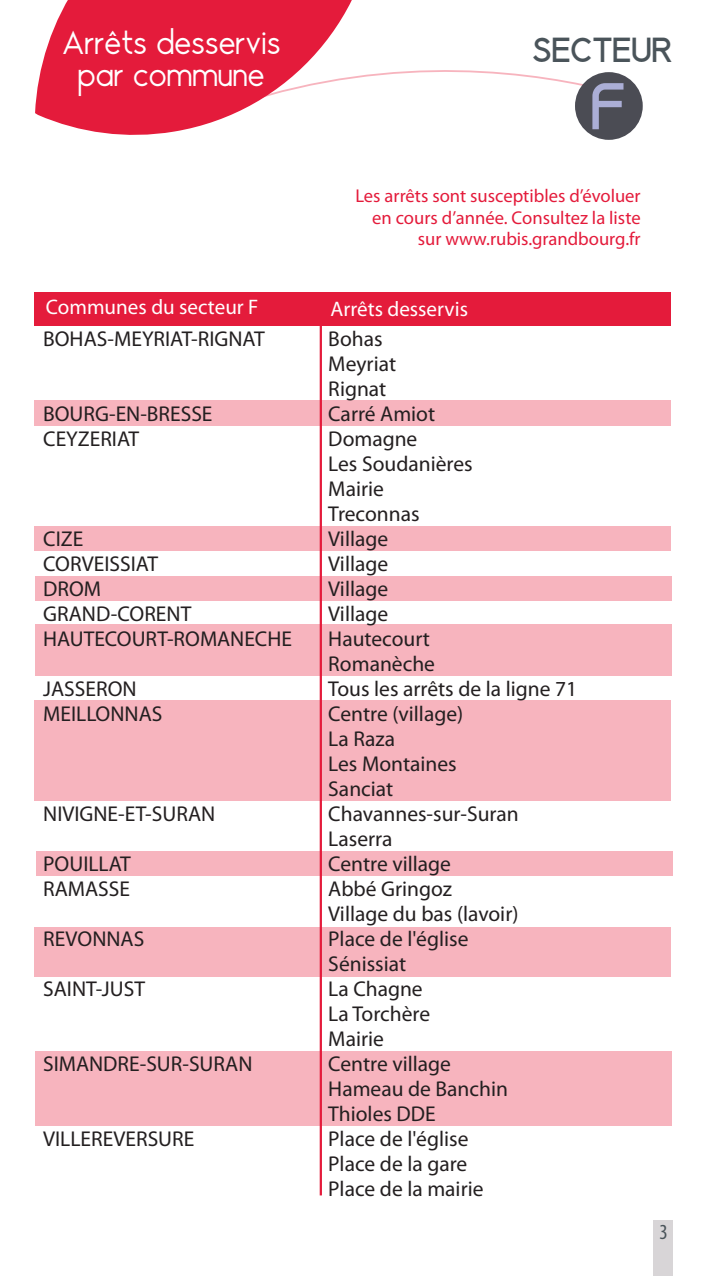
<style>
.page{position:relative;width:709px;height:1276px;background:#fff}
.page>*{position:absolute;margin:0;border:0;box-sizing:border-box;transform-origin:0 0}
.t1{font:700 74.75px "Alcefun";color:#abaed6}
.t2{font:700 39.5px "Alcefun";color:#4a545a}
.t3{font:38px/32px "Alcefun";color:#fff;text-align:center;scale:.96 1}
.t4{font:21.5px/25px "Myriad Pro";color:#231f20}
.t5{font:condensed 21.5px "Myriad Pro";color:#4a545a}
.t6{font:21px "Myriad Pro";color:#fff}
.t7{font:18.5px/21.5px "Myriad Pro";color:#e41b3b;text-align:right}
</style>
<div class="page">
<div style="left:36px;top:1050px;width:636px;height:75px;background:#f7b4be"></div>
<div style="left:35px;top:927px;width:635px;height:49px;background:#f7b4be"></div>
<div style="left:35px;top:700px;width:636px;height:101px;background:#f7b4be"></div>
<div style="left:35px;top:852px;width:636px;height:24px;background:#f7b4be"></div>
<div style="left:35px;top:400px;width:636px;height:25px;background:#f7b4be"></div>
<div style="left:35px;top:526px;width:636px;height:25px;background:#f7b4be"></div>
<div style="left:35px;top:292px;width:636px;height:33px;background:#e41b3b"></div>
<div style="left:37px;top:851px;width:636px;height:24px;background:#f7b4be"></div>
<div style="left:36px;top:576px;width:636px;height:25px;background:#f7b4be"></div>
<div style="left:36px;top:625px;width:636px;height:51px;background:#f7b4be"></div>
<hr style="left:320px;top:321px;width:2px;height:874px;background:#e41b3b">
<svg style="left:377px;top:70px;width:226px;height:47px"></svg>
<svg style="left:35px;top:0;width:342px;height:135px;fill:#e41b3b"></svg>
<div style="left:575px;top:72px;width:67px;height:68px;background:#4b4c54;border-radius:50%"></div>
<div style="left:652px;top:1220px;width:20px;height:56px;background:#d8d5d7"></div>
<h3 class="t3" style="left:62px;top:26px;width:229px">Arrêts desservis par commune</h3>
<h2 class="t2" style="left:532px;top:27px;width:142px">SECTEUR</h2>
<h1 class="t1" style="left:590px;top:64px;width:37px">F</h1>
<p class="t7" style="left:355px;top:185px;width:287px">Les arrêts sont susceptibles d’évoluer en cours d’année. Consultez la liste sur www.rubis.grandbourg.fr</p>
<p class="t6" style="left:46px;top:294px;width:214px">Communes du secteur F</p>
<p class="t6" style="left:330px;top:295px;width:139px">Arrêts desservis</p>
<p class="t4" style="left:43px;top:326px;width:223px">BOHAS-MEYRIAT-RIGNAT</p>
<p class="t4" style="left:43px;top:401px;width:171px">BOURG-EN-BRESSE<br>CEYZERIAT</p>
<p class="t4" style="left:43px;top:526px;width:250px">CIZE<br>CORVEISSIAT<br>DROM<br>GRAND-CORENT<br>HAUTECOURT-ROMANECHE</p>
<p class="t4" style="left:43px;top:676px;width:121px">JASSERON<br>MEILLONNAS</p>
<p class="t4" style="left:43px;top:801px;width:174px">NIVIGNE-ET-SURAN</p>
<p class="t4" style="left:43px;top:851px;width:89px">POUILLAT<br>RAMASSE</p>
<p class="t4" style="left:43px;top:925px;width:103px">REVONNAS</p>
<p class="t4" style="left:43px;top:975px;width:103px">SAINT-JUST</p>
<p class="t4" style="left:43px;top:1050px;width:211px">SIMANDRE-SUR-SURAN</p>
<p class="t4" style="left:43px;top:1125px;width:153px">VILLEREVERSURE</p>
<p class="t4" style="left:328px;top:326px;width:250px">Bohas<br>Meyriat<br>Rignat<br>Carré Amiot<br>Domagne<br>Les Soudanières<br>Mairie<br>Treconnas<br>Village<br>Village<br>Village<br>Village<br>Hautecourt<br>Romanèche<br>Tous les arrêts de la ligne 71<br>Centre (village)<br>La Raza<br>Les Montaines<br>Sanciat<br>Chavannes-sur-Suran<br>Laserra<br>Centre village<br>Abbé Gringoz<br>Village du bas (lavoir)<br>Place de l'église<br>Sénissiat<br>La Chagne<br>La Torchère<br>Mairie<br>Centre village<br>Hameau de Banchin<br>Thioles DDE<br>Place de l'église<br>Place de la gare<br>Place de la mairie</p>
<p class="t5" style="left:659px;top:1219px;width:10px">3</p>
</div>
